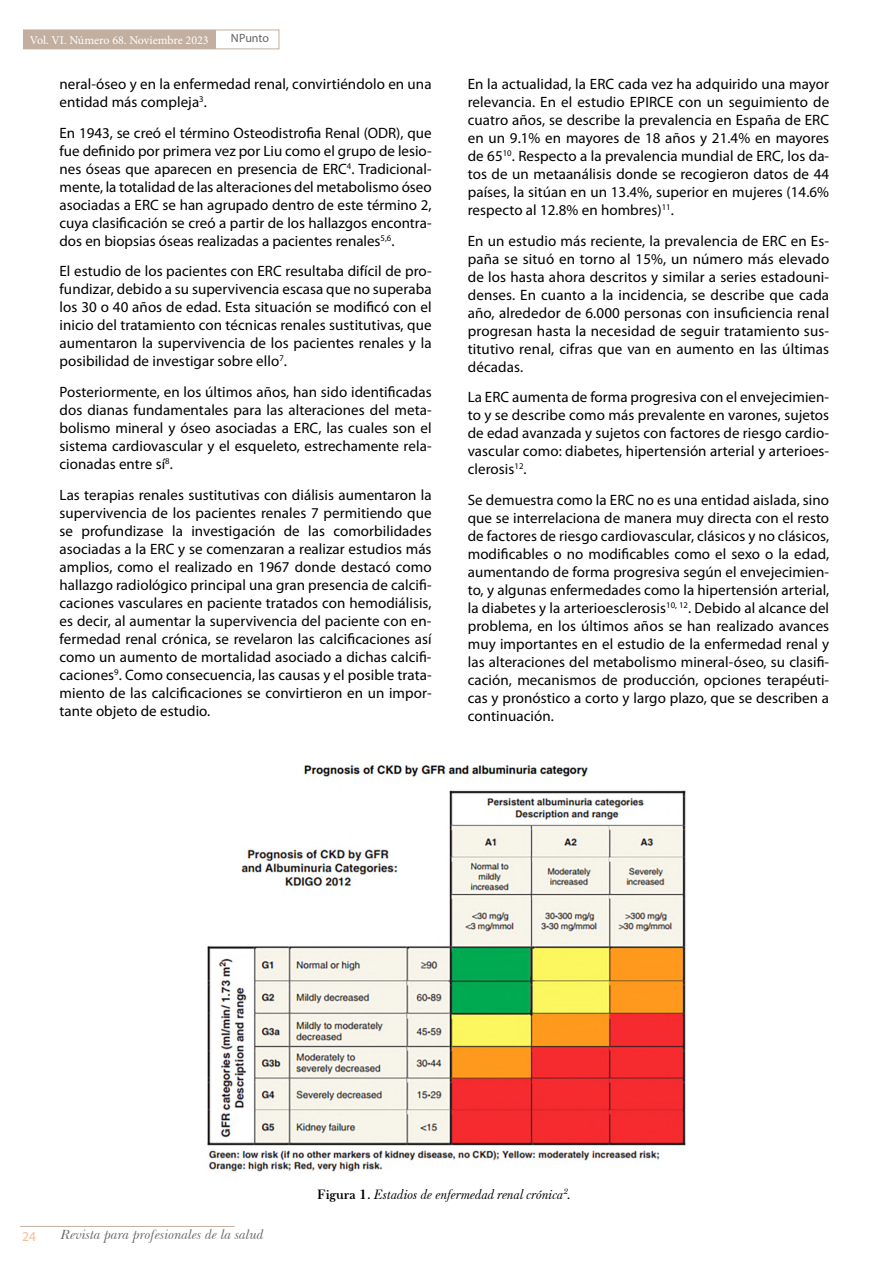
<style>
.page{position:relative;width:893px;height:1263px;background:#fff}
.page>*{position:absolute;margin:0;border:0;box-sizing:border-box;transform-origin:0 0}
.t1{font:15px/18px "Myriad Pro";letter-spacing:.005em;color:#000;text-align:justify}
.t2{font:italic 13.5px "Baskerville F";color:#000}
.t3{font:italic 13.5px "Baskerville BT";color:#646363}
.t4{font:13.5px "Myriad Pro";color:#f6bc96}
.t5{font:12px "Minion Pro";color:#fff}
.t6{font:12px "Myriad Pro";letter-spacing:-.005em;color:#646363}
.s1{font-weight:700;font-style:normal}
</style>
<div class="page">
<div style="left:23px;top:30px;width:256px;height:19px;border:1px solid #c2afa0"></div>
<div style="left:23px;top:30px;width:193px;height:19px;background:#c2afa0"></div>
<hr style="left:20px;top:1226px;width:215px;height:1px;background:#c2afa0">
<img style="left:207px;top:765px;width:479px;height:407px">
<p class="t5" style="left:30px;top:32px;width:180px">Vol. VI. Número 68. Noviembre 2023</p>
<p class="t6" style="left:231px;top:30px;width:40px">NPunto</p>
<p class="t1" style="left:60px;top:75px;width:374px">neral-óseo y en la enfermedad renal, convirtiéndolo en una entidad más compleja<sup>3</sup>.</p>
<p class="t1" style="left:60px;top:123px;width:374px">En 1943, se creó el término Osteodistrofia Renal (ODR), que fue definido por primera vez por Liu como el grupo de lesio&shy;nes óseas que aparecen en presencia de ERC<sup>4</sup>. Tradicional&shy;mente, la totalidad de las alteraciones del metabolismo óseo asociadas a ERC se han agrupado dentro de este término 2, cuya clasificación se creó a partir de los hallazgos encontra&shy;dos en biopsias óseas realizadas a pacientes renales<sup>5,6</sup>.</p>
<p class="t1" style="left:60px;top:262px;width:374px">El estudio de los pacientes con ERC resultaba difícil de pro&shy;fundizar, debido a su supervivencia escasa que no superaba los 30 o 40 años de edad. Esta situación se modificó con el inicio del tratamiento con técnicas renales sustitutivas, que aumentaron la supervivencia de los pacientes renales y la posibilidad de investigar sobre ello<sup>7</sup>.</p>
<p class="t1" style="left:60px;top:383px;width:374px">Posteriormente, en los últimos años, han sido identificadas dos dianas fundamentales para las alteraciones del meta&shy;bolismo mineral y óseo asociadas a ERC, las cuales son el sistema cardiovascular y el esqueleto, estrechamente rela&shy;cionadas entre sí<sup>8</sup>.</p>
<p class="t1" style="left:60px;top:486px;width:374px">Las terapias renales sustitutivas con diálisis aumentaron la supervivencia de los pacientes renales 7 permitiendo que se profundizase la investigación de las comorbilidades asociadas a la ERC y se comenzaran a realizar estudios más amplios, como el realizado en 1967 donde destacó como hallazgo radiológico principal una gran presencia de calcifi&shy;caciones vasculares en paciente tratados con hemodiálisis, es decir, al aumentar la supervivencia del paciente con en&shy;fermedad renal crónica, se revelaron las calcificaciones así como un aumento de mortalidad asociado a dichas calcifi&shy;caciones<sup>9</sup>. Como consecuencia, las causas y el posible trata&shy;miento de las calcificaciones se convirtieron en un impor&shy;tante objeto de estudio.</p>
<p class="t1" style="left:468px;top:75px;width:363px">En la actualidad, la ERC cada vez ha adquirido una mayor relevancia. En el estudio EPIRCE con un seguimiento de cuatro años, se describe la prevalencia en España de ERC en un 9.1% en mayores de 18 años y 21.4% en mayores de 65<sup>10</sup>. Respecto a la prevalencia mundial de ERC, los da&shy;tos de un metaanálisis donde se recogieron datos de 44 países, la sitúan en un 13.4%, superior en mujeres (14.6% respecto al 12.8% en hombres)<sup>11</sup>.</p>
<p class="t1" style="left:468px;top:231px;width:363px">En un estudio más reciente, la prevalencia de ERC en Es&shy;paña se situó en torno al 15%, un número más elevado de los hasta ahora descritos y similar a series estadouni&shy;denses. En cuanto a la incidencia, se describe que cada año, alrededor de 6.000 personas con insuficiencia renal progresan hasta la necesidad de seguir tratamiento sus&shy;titutivo renal, cifras que van en aumento en las últimas décadas.</p>
<p class="t1" style="left:468px;top:388px;width:363px">La ERC aumenta de forma progresiva con el envejecimien&shy;to y se describe como más prevalente en varones, sujetos de edad avanzada y sujetos con factores de riesgo cardio&shy;vascular como: diabetes, hipertensión arterial y arterioes&shy;clerosis<sup>12</sup>.</p>
<p class="t1" style="left:468px;top:491px;width:363px">Se demuestra como la ERC no es una entidad aislada, sino que se interrelaciona de manera muy directa con el resto de factores de riesgo cardiovascular, clásicos y no clásicos, modificables o no modificables como el sexo o la edad, aumentando de forma progresiva según el envejecimien&shy;to, y algunas enfermedades como la hipertensión arterial, la diabetes y la arterioesclerosis<sup>10,</sup> <sup>12</sup>. Debido al alcance del problema, en los últimos años se han realizado avances muy importantes en el estudio de la enfermedad renal y las alteraciones del metabolismo mineral-óseo, su clasifi&shy;cación, mecanismos de producción, opciones terapéuti&shy;cas y pronóstico a corto y largo plazo, que se describen a continuación.</p>
<p class="t4" style="left:22px;top:1228px;width:15px">24</p>
<p class="t3" style="left:61px;top:1227px;width:205px">Revista para profesionales de la salud</p>
<p class="t2" style="left:317px;top:1186px;width:255px"><span class="s1">Figura 1.</span> Estadios de enfermedad renal crónica<sup>2</sup>.</p>
</div>
